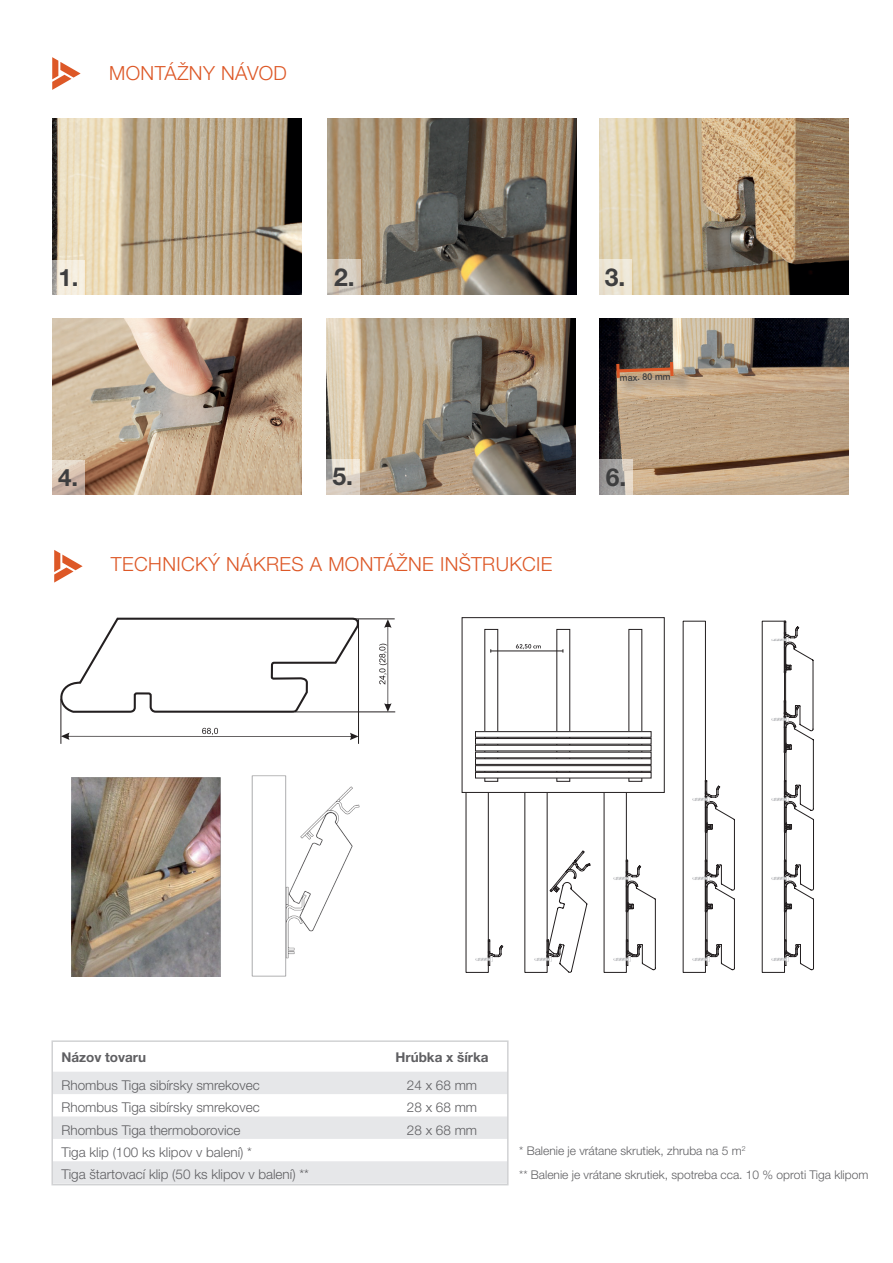
<style>
.page{position:relative;width:893px;height:1263px;background:#fff}
.page>*{position:absolute;margin:0;border:0;box-sizing:border-box;transform-origin:0 0}
.t1{font:700 24.75px "Helvetica Neue LTW1 G";color:#3e3e3f}
.t2{font:700 24px "Helvetica Neue LTW1 G";color:#3e3e3f}
.t3{font:300 19.5px "Helvetica Neue LTW1 G";letter-spacing:.02em;color:#dd5827}
.t4{font:300 13.5px/22.4px "Helvetica Neue LTW1 G";color:#5f5f62}
.t5{font:700 13.5px "Helvetica Neue LTW1 G";color:#5f5f62}
.t6{font:300 12px/24px "Helvetica Neue LTW1 G";color:#5f5f62}
.t7{font:9.9px "Avenir Next";color:#000001}
.t8{font:500 9.3px "Helvetica Neue LTW1 G";color:#3e3e3f}
</style>
<div class="page">
<svg style="left:54px;top:1072px;width:452px;height:110px;fill:#e6e7e9"></svg>
<div style="left:51px;top:1040px;width:458px;height:145px;border:2px solid #d1d2d4"></div>
<svg style="left:52px;top:57px;width:29px;height:33px"></svg>
<svg style="left:54px;top:550px;width:29px;height:33px"></svg>
<img style="left:52px;top:119px;width:249px;height:175px">
<img style="left:327px;top:119px;width:250px;height:175px">
<img style="left:599px;top:119px;width:250px;height:175px">
<img style="left:52px;top:319px;width:249px;height:175px">
<img style="left:326px;top:318px;width:249px;height:176px">
<img style="left:599px;top:318px;width:249px;height:176px">
<svg style="left:52px;top:261px;width:33px;height:34px"></svg>
<svg style="left:327px;top:259px;width:34px;height:35px"></svg>
<div style="left:598px;top:259px;width:34px;height:35px;background:#ece5d3"></div>
<svg style="left:52px;top:461px;width:33px;height:34px"></svg>
<svg style="left:326px;top:459px;width:34px;height:35px"></svg>
<svg style="left:599px;top:459px;width:34px;height:35px"></svg>
<div style="left:619px;top:365px;width:74px;height:32px;background:#6c6d70;opacity:.75"></div>
<svg style="left:615px;top:359px;width:60px;height:22px"></svg>
<svg style="left:60px;top:617px;width:300px;height:97px"></svg>
<hr style="left:61px;top:699px;width:1px;height:45px;background:#231f20">
<hr style="left:295px;top:711px;width:100px;height:1px;background:#231f20">
<hr style="left:353px;top:618px;width:42px;height:1px;background:#231f20">
<svg style="left:61px;top:728px;width:297px;height:12px"></svg>
<svg style="left:379px;top:619px;width:13px;height:93px"></svg>
<hr style="left:358px;top:619px;width:1px;height:125px;background:#231f20">
<svg style="left:488px;top:940px;width:15px;height:26px"></svg>
<svg style="left:547px;top:851px;width:43px;height:121px"></svg>
<svg style="left:626px;top:860px;width:30px;height:110px"></svg>
<svg style="left:705px;top:780px;width:30px;height:190px"></svg>
<svg style="left:784px;top:621px;width:30px;height:349px"></svg>
<img style="left:476px;top:957px;width:16px;height:4px">
<img style="left:534px;top:957px;width:17px;height:4px">
<img style="left:614px;top:957px;width:16px;height:4px">
<img style="left:614px;top:877px;width:16px;height:4px">
<img style="left:693px;top:957px;width:16px;height:4px">
<img style="left:693px;top:877px;width:16px;height:4px">
<img style="left:692px;top:797px;width:17px;height:4px">
<img style="left:772px;top:957px;width:16px;height:4px">
<img style="left:772px;top:877px;width:16px;height:4px">
<img style="left:772px;top:797px;width:16px;height:4px">
<img style="left:772px;top:717px;width:16px;height:4px">
<img style="left:771px;top:638px;width:17px;height:4px">
<img style="left:251px;top:775px;width:109px;height:201px">
<div style="left:485px;top:629px;width:13px;height:152px;border:1px solid #231f20"></div>
<div style="left:475px;top:766px;width:176px;height:5px;background:#fff"></div>
<div style="left:475px;top:765px;width:176px;height:6px;border:1px solid #231f20"></div>
<div style="left:475px;top:759px;width:176px;height:5px;background:#fff"></div>
<div style="left:475px;top:758px;width:176px;height:7px;border:1px solid #231f20"></div>
<div style="left:475px;top:752px;width:176px;height:6px;background:#fff"></div>
<div style="left:475px;top:745px;width:176px;height:6px;background:#fff"></div>
<div style="left:475px;top:745px;width:176px;height:6px;border:1px solid #231f20"></div>
<div style="left:475px;top:738px;width:176px;height:6px;background:#fff"></div>
<div style="left:475px;top:738px;width:176px;height:6px;border:1px solid #231f20"></div>
<div style="left:475px;top:732px;width:176px;height:5px;background:#fff"></div>
<div style="left:475px;top:731px;width:176px;height:6px;border:1px solid #231f20"></div>
<div style="left:475px;top:772px;width:176px;height:6px;background:#fff"></div>
<div style="left:475px;top:772px;width:176px;height:6px;border:1px solid #231f20"></div>
<hr style="left:491px;top:650px;width:72px;height:1px;background:#231f20">
<svg style="left:516px;top:644px;width:25px;height:5px"></svg>
<div style="left:462px;top:617px;width:203px;height:176px;border:1px solid #231f20"></div>
<img style="left:71px;top:778px;width:150px;height:199px">
<h3 class="t3" style="left:109px;top:61px;width:179px">MONTÁŽNY NÁVOD</h3>
<h2 class="t2" style="left:59px;top:263px;width:22px">1.</h2>
<h1 class="t1" style="left:334px;top:262px;width:22px">2.</h1>
<h1 class="t1" style="left:605px;top:262px;width:22px">3.</h1>
<p class="t8" style="left:619px;top:372px;width:52px;rotate:-2deg">max. 80 mm</p>
<h2 class="t2" style="left:58px;top:463px;width:22px">4.</h2>
<h1 class="t1" style="left:333px;top:461px;width:22px">5.</h1>
<h1 class="t1" style="left:606px;top:462px;width:22px">6.</h1>
<h3 class="t3" style="left:111px;top:552px;width:443px">TECHNICKÝ NÁKRES A MONTÁŽNE INŠTRUKCIE</h3>
<p class="t5" style="left:61px;top:1048px;width:86px">Názov tovaru</p>
<p class="t5" style="left:395px;top:1048px;width:95px">Hrúbka x šírka</p>
<p class="t4" style="left:61px;top:1074px;width:200px">Rhombus Tiga sibírsky smrekovec</p>
<p class="t4" style="left:407px;top:1074px;width:72px">24 x 68 mm</p>
<p class="t4" style="left:61px;top:1096px;width:200px">Rhombus Tiga sibírsky smrekovec</p>
<p class="t4" style="left:407px;top:1096px;width:72px">28 x 68 mm</p>
<p class="t4" style="left:61px;top:1118px;width:181px">Rhombus Tiga thermoborovice</p>
<p class="t4" style="left:407px;top:1118px;width:72px">28 x 68 mm</p>
<p class="t4" style="left:61px;top:1141px;width:249px">Tiga klip (100 ks klipov v balení) *<br>Tiga štartovací klip (50 ks klipov v balení) **</p>
<p class="t7" style="left:96px;top:1054px;width:43px">62,50 cm</p>
<p class="t6" style="left:519px;top:1138px;width:351px">* Balenie je vrátane skrutiek, zhruba na 5 m<sup>2<br></sup>** Balenie je vrátane skrutiek, spotreba cca. 10 % oproti Tiga klipom</p>
</div>
